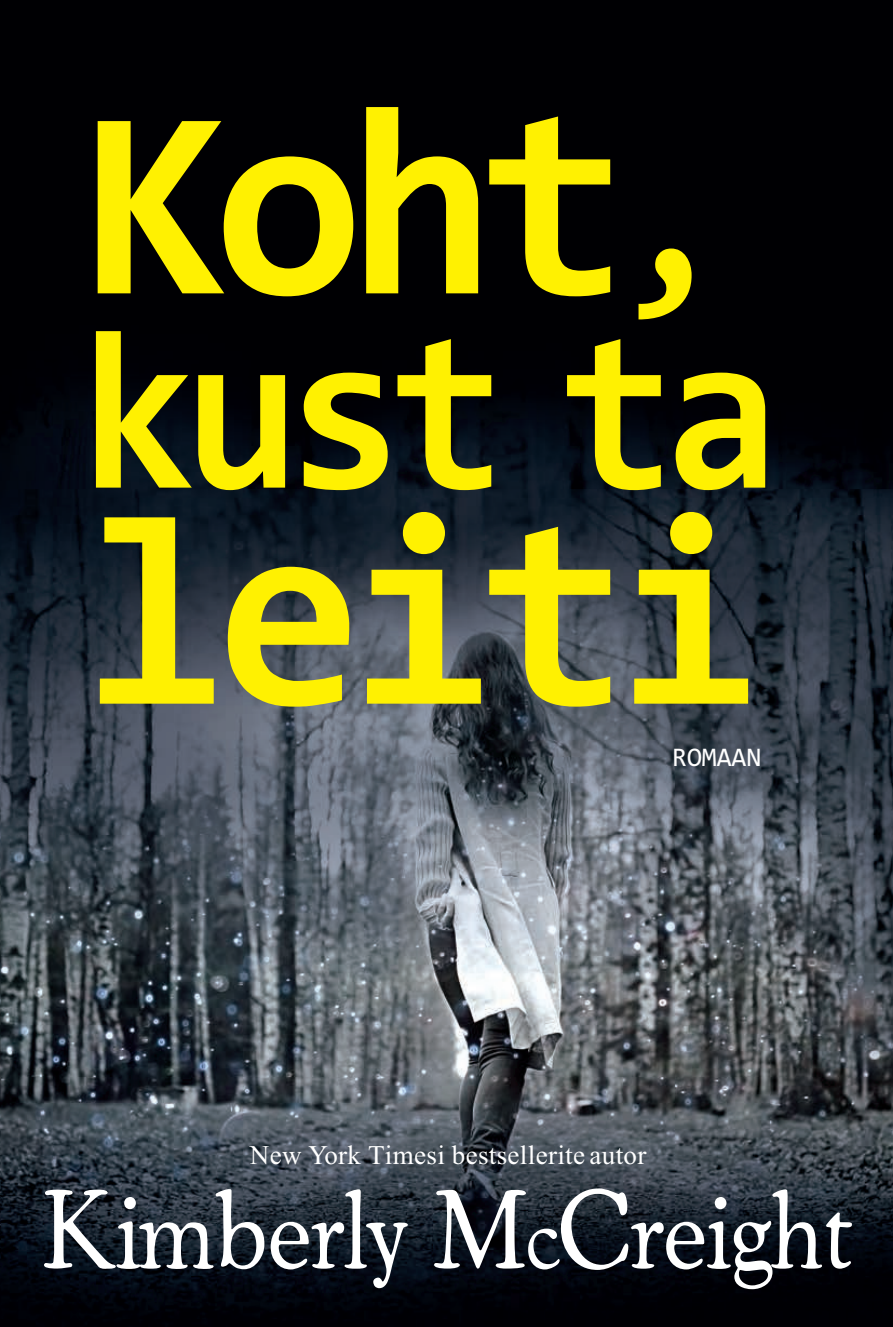
<style>
.page{position:relative;width:893px;height:1327px;background:#fff}
.page>*{position:absolute;margin:0;border:0;box-sizing:border-box;transform-origin:0 0}
.t1{font:700 270px "Consolas";letter-spacing:-.055em;color:#fff101}
.t2{font:700 226.8px "Consolas";letter-spacing:-.055em;color:#fff101;scale:.92 1}
.t3{font:111.38px "Cocos Old DB";color:#fff;scale:.95 1}
.t4{font:27px "Times New Roman";letter-spacing:.01em;color:#fff}
.t5{font:27px "Consolas";color:#fff}
.s1{font-size:200.25px}
.s2{font-size:95.62px}
</style>
<div class="page">
<img style="left:0;top:0;width:893px;height:1327px">
<p class="t1" style="left:81px;top:23px;width:649px">Koht<span class="s1">,</span></p>
<p class="t2" style="left:81px;top:261px;width:761px">kust ta</p>
<p class="t1" style="left:81px;top:433px;width:684px">leiti</p>
<p class="t5" style="left:672px;top:739px;width:91px">ROMAAN</p>
<p class="t4" style="left:250px;top:1137px;width:398px">New York Timesi bestsellerite autor</p>
<p class="t3" style="left:44px;top:1156px;width:849px">Kimberly M<span class="s2">c</span>Creight</p>
</div>
